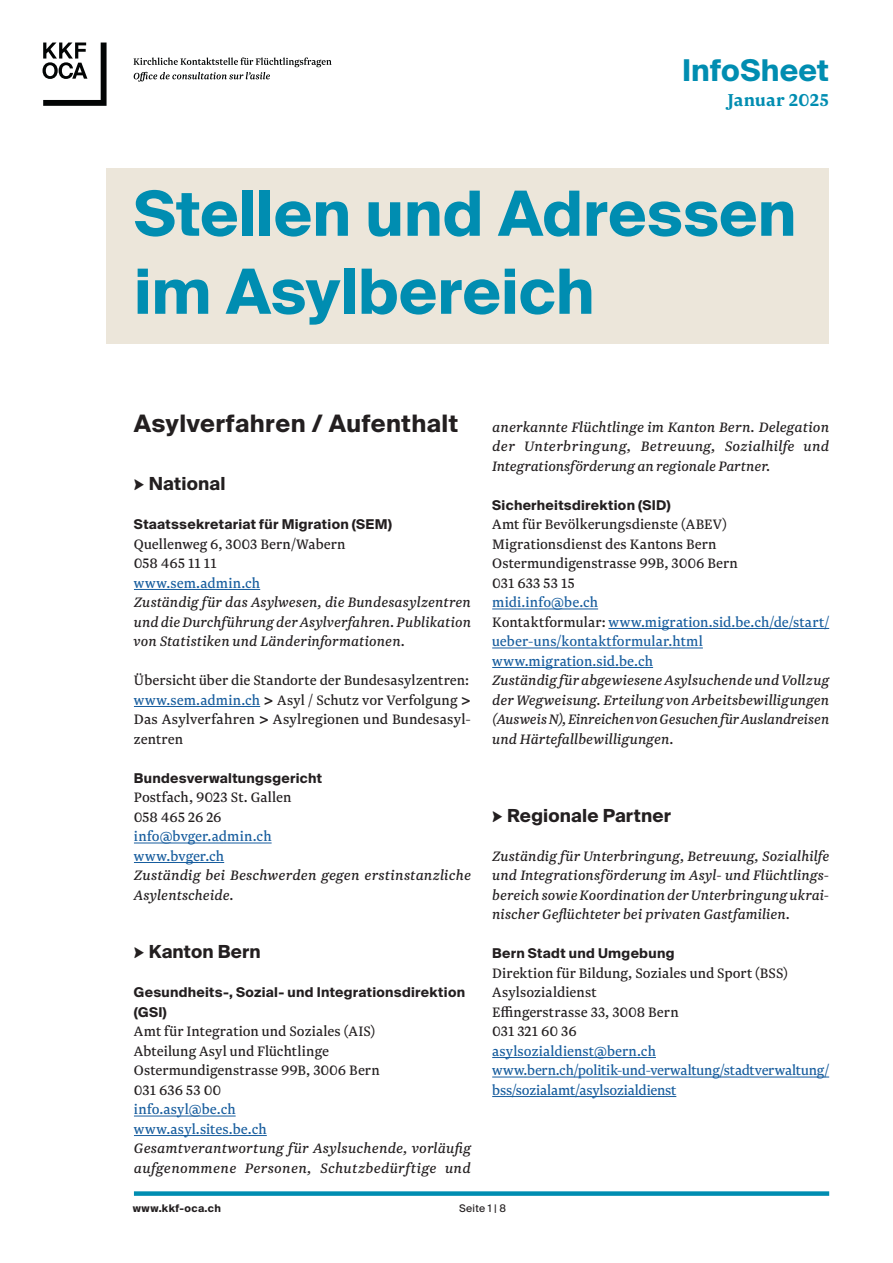
<style>
.page{position:relative;width:893px;height:1263px;background:#fff}
.page>*{position:absolute;margin:0;border:0;box-sizing:border-box;transform-origin:0 0}
.t1{font:700 62.25px/78px "Suisse Intl";color:#008db1}
.t2{font:700 30px "Suisse Intl";letter-spacing:.01em;color:#008db1}
.Titel_2___Inhalt{font:700 24px "Suisse Intl";letter-spacing:.015em;color:#231f20}
.t3{font:700 20.25px "Newzald";letter-spacing:.01em;color:#008db1}
.Titel_3___Inhalt{font:700 18px "Suisse Intl";letter-spacing:.01em;color:#231f20}
.Lauftext___Inhalt{font:italic 16.05px/19.5px "Newzald";letter-spacing:.01em;color:#231f20;text-align:justify}
.Lauftext___Inhalt-2{font:16.05px/19.5px "Newzald";letter-spacing:.005em;color:#231f20;text-align:justify}
.Lauftext___Inhalt-3{font:16.05px/19.5px "Newzald";color:#175d9e}
.Titel_Lauftext___Inhalt{font:700 13.5px/19.5px "Suisse Intl";letter-spacing:.02em;color:#231f20}
.Kolumnentitel{font:700 10.5px "Suisse Intl";letter-spacing:.03em;color:#231f20}
.Pagina{font:10.5px "Suisse Intl";letter-spacing:.025em;color:#231f20}
.s1{font-family:"Newzald";font-weight:400}
.s2{color:#175d9e}
.s3{font-family:"Suisse Intl";font-size:15px}
.s4{color:#231f20}
</style>
<div class="page">
<div style="left:107px;top:169px;width:722px;height:175px;background:#ece6da"></div>
<svg style="left:43px;top:43px;width:64px;height:63px"></svg>
<svg style="left:134px;top:57px;width:198px;height:25px"></svg>
<div style="left:134px;top:1191px;width:695px;height:5px;background:#008db1"></div>
<hr style="left:134px;top:589px;width:126px;height:1px;background:#175d9e">
<hr style="left:134px;top:706px;width:126px;height:1px;background:#175d9e">
<hr style="left:134px;top:842px;width:138px;height:1px;background:#175d9e">
<hr style="left:134px;top:862px;width:90px;height:1px;background:#175d9e">
<hr style="left:134px;top:1115px;width:102px;height:1px;background:#175d9e">
<hr style="left:134px;top:1135px;width:133px;height:1px;background:#175d9e">
<hr style="left:492px;top:608px;width:106px;height:1px;background:#175d9e">
<hr style="left:608px;top:628px;width:221px;height:1px;background:#175d9e">
<hr style="left:492px;top:647px;width:211px;height:1px;background:#175d9e">
<hr style="left:492px;top:667px;width:161px;height:1px;background:#175d9e">
<hr style="left:492px;top:1057px;width:164px;height:1px;background:#175d9e">
<hr style="left:492px;top:1076px;width:337px;height:1px;background:#175d9e">
<hr style="left:492px;top:1096px;width:184px;height:1px;background:#175d9e">
<h2 class="t2" style="left:682px;top:53px;width:149px">InfoSheet</h2>
<p class="t3" style="left:728px;top:86px;width:103px">Januar 2025</p>
<h1 class="t1" style="left:134px;top:175px;width:664px">Stellen und Adressen im Asylbereich</h1>
<p class="Titel_2___Inhalt" style="left:134px;top:409px;width:326px">Asylverfahren / Aufenthalt</p>
<p class="Titel_3___Inhalt" style="left:134px;top:473px;width:93px"><span class="s1">►</span> National</p>
<p class="Titel_Lauftext___Inhalt" style="left:134px;top:515px;width:260px">Staatssekretariat für Migration (SEM)</p>
<p class="Lauftext___Inhalt-2" style="left:134px;top:534px;width:213px">Quellenweg 6, 3003 Bern/Wabern</p>
<p class="Lauftext___Inhalt-2" style="left:134px;top:553px;width:84px">058 465 11 11</p>
<p class="Lauftext___Inhalt-3" style="left:134px;top:573px;width:128px">www.sem.admin.ch</p>
<p class="Lauftext___Inhalt" style="left:134px;top:592px;width:339px">Zuständig für das Asylwesen, die Bundesasylzentren und die Durchführung der Asylverfahren. Publikation von Statistiken und Länderinformationen.</p>
<p class="Lauftext___Inhalt-2" style="left:134px;top:670px;width:337px">Übersicht über die Standorte der Bundesasylzentren:</p>
<p class="Lauftext___Inhalt-2" style="left:134px;top:690px;width:338px"><span class="s2">www.sem.admin.ch</span> <span class="s3">&gt;</span> Asyl / Schutz vor Verfolgung <span class="s3">&gt; </span>Das Asylverfahren <span class="s3">&gt;</span> Asylregionen und Bundesasyl&shy;zentren</p>
<p class="Titel_Lauftext___Inhalt" style="left:134px;top:768px;width:190px">Bundesverwaltungsgericht</p>
<p class="Lauftext___Inhalt-2" style="left:134px;top:787px;width:159px">Postfach, 9023 St. Gallen</p>
<p class="Lauftext___Inhalt-2" style="left:134px;top:807px;width:89px">058 465 26 26</p>
<p class="Lauftext___Inhalt-3" style="left:134px;top:826px;width:139px">info@bvger.admin.ch</p>
<p class="Lauftext___Inhalt-3" style="left:134px;top:846px;width:92px">www.bvger.ch</p>
<p class="Lauftext___Inhalt" style="left:134px;top:865px;width:339px">Zuständig bei Beschwerden gegen erstinstanzliche<br>Asylentscheide.</p>
<p class="Titel_3___Inhalt" style="left:134px;top:941px;width:128px"><span class="s1">►</span> Kanton Bern</p>
<p class="Titel_Lauftext___Inhalt" style="left:134px;top:983px;width:333px">Gesundheits-, Sozial- und Integrationsdirektion (GSI)</p>
<p class="Lauftext___Inhalt-2" style="left:134px;top:1021px;width:243px">Amt für Integration und Soziales (AIS)</p>
<p class="Lauftext___Inhalt-2" style="left:134px;top:1041px;width:196px">Abteilung Asyl und Flüchtlinge</p>
<p class="Lauftext___Inhalt-2" style="left:134px;top:1060px;width:247px">Ostermundigenstrasse 99B, 3006 Bern</p>
<p class="Lauftext___Inhalt-2" style="left:134px;top:1080px;width:89px">031 636 53 00</p>
<p class="Lauftext___Inhalt-3" style="left:134px;top:1099px;width:103px">info.asyl@be.ch</p>
<p class="Lauftext___Inhalt-3" style="left:134px;top:1119px;width:134px">www.asyl.sites.be.ch</p>
<p class="Lauftext___Inhalt" style="left:134px;top:1138px;width:338px">Gesamtverantwortung für Asylsuchende, vorläufig aufgenommene Personen, Schutzbedürftige und</p>
<p class="Lauftext___Inhalt" style="left:492px;top:417px;width:338px">anerkannte Flüchtlinge im Kanton Bern. Delegation der Unterbringung, Betreuung, Sozialhilfe und Integrationsförderung an regionale Partner.</p>
<p class="Titel_Lauftext___Inhalt" style="left:492px;top:495px;width:180px">Sicherheitsdirektion (SID)</p>
<p class="Lauftext___Inhalt-2" style="left:492px;top:514px;width:236px">Amt für Bevölkerungsdienste (ABEV)</p>
<p class="Lauftext___Inhalt-2" style="left:492px;top:534px;width:226px">Migrationsdienst des Kantons Bern</p>
<p class="Lauftext___Inhalt-2" style="left:492px;top:553px;width:247px">Ostermundigenstrasse 99B, 3006 Bern</p>
<p class="Lauftext___Inhalt-2" style="left:492px;top:573px;width:84px">031 633 53 15</p>
<p class="Lauftext___Inhalt-3" style="left:492px;top:592px;width:107px">midi.info@be.ch</p>
<p class="Lauftext___Inhalt-3" style="left:492px;top:612px;width:338px"><span class="s4">Kontaktformular:</span> www.migration.sid.be.ch/de/start/ ueber-uns/kontaktformular.html</p>
<p class="Lauftext___Inhalt-3" style="left:492px;top:651px;width:162px">www.migration.sid.be.ch</p>
<p class="Lauftext___Inhalt" style="left:492px;top:670px;width:338px">Zuständig für abgewiesene Asylsuchende und Vollzug der Wegweisung. Erteilung von Arbeitsbewilligungen (Ausweis N), Einreichen von Gesuchen für Auslandreisen und Härtefallbewilligungen.</p>
<p class="Titel_3___Inhalt" style="left:492px;top:805px;width:180px"><span class="s1">►</span> Regionale Partner</p>
<p class="Lauftext___Inhalt" style="left:492px;top:846px;width:338px">Zuständig für Unterbringung, Betreuung, Sozialhilfe und Integrationsförderung im Asyl- und Flüchtlings&shy;bereich sowie Koordination der Unterbringung ukrai&shy;nischer Geflüchteter bei privaten Gastfamilien.</p>
<p class="Titel_Lauftext___Inhalt" style="left:492px;top:944px;width:184px">Bern Stadt und Umgebung</p>
<p class="Lauftext___Inhalt-2" style="left:492px;top:963px;width:297px">Direktion für Bildung, Soziales und Sport (BSS)</p>
<p class="Lauftext___Inhalt-2" style="left:492px;top:982px;width:106px">Asylsozialdienst</p>
<p class="Lauftext___Inhalt-2" style="left:492px;top:1002px;width:188px">Effingerstrasse 33, 3008 Bern</p>
<p class="Lauftext___Inhalt-2" style="left:492px;top:1021px;width:86px">031 321 60 36</p>
<p class="Lauftext___Inhalt-3" style="left:492px;top:1041px;width:165px">asylsozialdienst@bern.ch</p>
<p class="Lauftext___Inhalt-3" style="left:492px;top:1060px;width:338px">www.bern.ch/politik-und-verwaltung/stadtverwaltung/ bss/sozialamt/asylsozialdienst</p>
<p class="Kolumnentitel" style="left:133px;top:1202px;width:89px">www.kkf-oca.ch</p>
<p class="Pagina" style="left:459px;top:1202px;width:49px">Seite 1 | 8</p>
</div>
